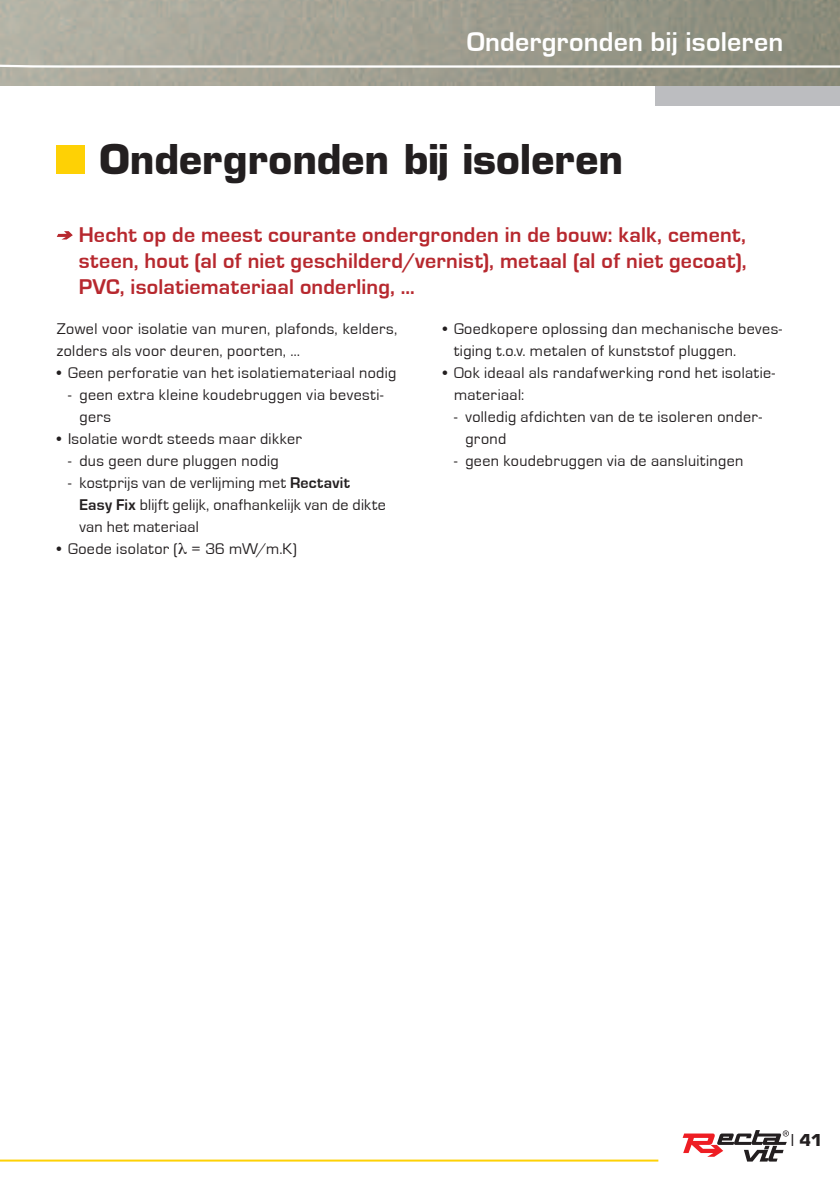
<style>
.page{position:relative;width:840px;height:1191px;background:#fff}
.page>*{position:absolute;margin:0;border:0;box-sizing:border-box;transform-origin:0 0}
.t1{font:700 40px "Eurostile LT";color:#231f20}
.t2{font:700 28px "Eurostile";letter-spacing:.005em;color:#fff}
.t3{font:700 22px/26px "Eurostile";letter-spacing:.01em;color:#b7282e;text-align:justify}
.t4{font:16px/22px "Eurostile";letter-spacing:.025em;color:#231f20}
.t5{font:700 16px "Eurostile LT";color:#231f20}
.s1{font-weight:700}
.s2{font-weight:400}
</style>
<div class="page">
<svg style="left:682px;top:1130px;width:106px;height:31px"></svg>
<hr style="left:0;top:1159px;width:658px;height:2px;background:#fed105">
<svg style="left:654px;top:0;width:185px;height:105px;background:#a5a6a0"></svg>
<svg style="left:0;top:0;width:839px;height:69px;background:#a2a294"></svg>
<svg style="left:57px;top:231px;width:16px;height:8px"></svg>
<div style="left:57px;top:145px;width:28px;height:29px;background:#fed105"></div>
<h2 class="t2" style="left:466px;top:32px;width:318px">Ondergronden bij isoleren</h2>
<h1 class="t1" style="left:99px;top:143px;width:525px">Ondergronden bij isoleren</h1>
<h3 class="t3" style="left:79px;top:223px;width:669px">Hecht op de meest courante ondergronden in de bouw: kalk, cement, steen, hout (al of niet geschilderd/vernist), metaal (al of niet gecoat), PVC, isolatiemateriaal onderling, …</h3>
<p class="t4" style="left:57px;top:319px;width:342px">Zowel voor isolatie van muren, plafonds, kelders, zolders als voor deuren, poorten, …</p>
<p class="t4" style="left:57px;top:363px;width:341px">• Geen perforatie van het isolatiemateriaal nodig</p>
<p class="t4" style="left:79px;top:385px;width:305px;text-indent:-11px">- geen extra kleine koudebruggen via bevesti&shy;gers</p>
<p class="t4" style="left:57px;top:429px;width:246px">• Isolatie wordt steeds maar dikker</p>
<p class="t4" style="left:68px;top:451px;width:212px">- dus geen dure pluggen nodig</p>
<p class="t4" style="left:79px;top:473px;width:308px;text-indent:-11px">- kostprijs van de verlijming met <span class="s1">Rectavit<br>Easy Fix</span> blijft gelijk, onafhankelijk van de dikte van het materiaal</p>
<p class="t4" style="left:57px;top:539px;width:241px">• Goede isolator ( = 36 mW/m.K)</p>
<p class="t4" style="left:454px;top:319px;width:329px;text-indent:-11px">• Goedkopere oplossing dan mechanische beves&shy;tiging t.o.v. metalen of kunststof pluggen.</p>
<p class="t4" style="left:454px;top:363px;width:322px;text-indent:-11px">• Ook ideaal als randafwerking rond het isolatie&shy;materiaal:</p>
<p class="t4" style="left:465px;top:407px;width:298px;text-indent:-11px">- volledig afdichten van de te isoleren onder&shy;grond</p>
<p class="t4" style="left:454px;top:451px;width:291px">- geen koudebruggen via de aansluitingen</p>
<p class="t5" style="left:790px;top:1133px;width:33px"><span class="s2">l</span> 41</p>
</div>
